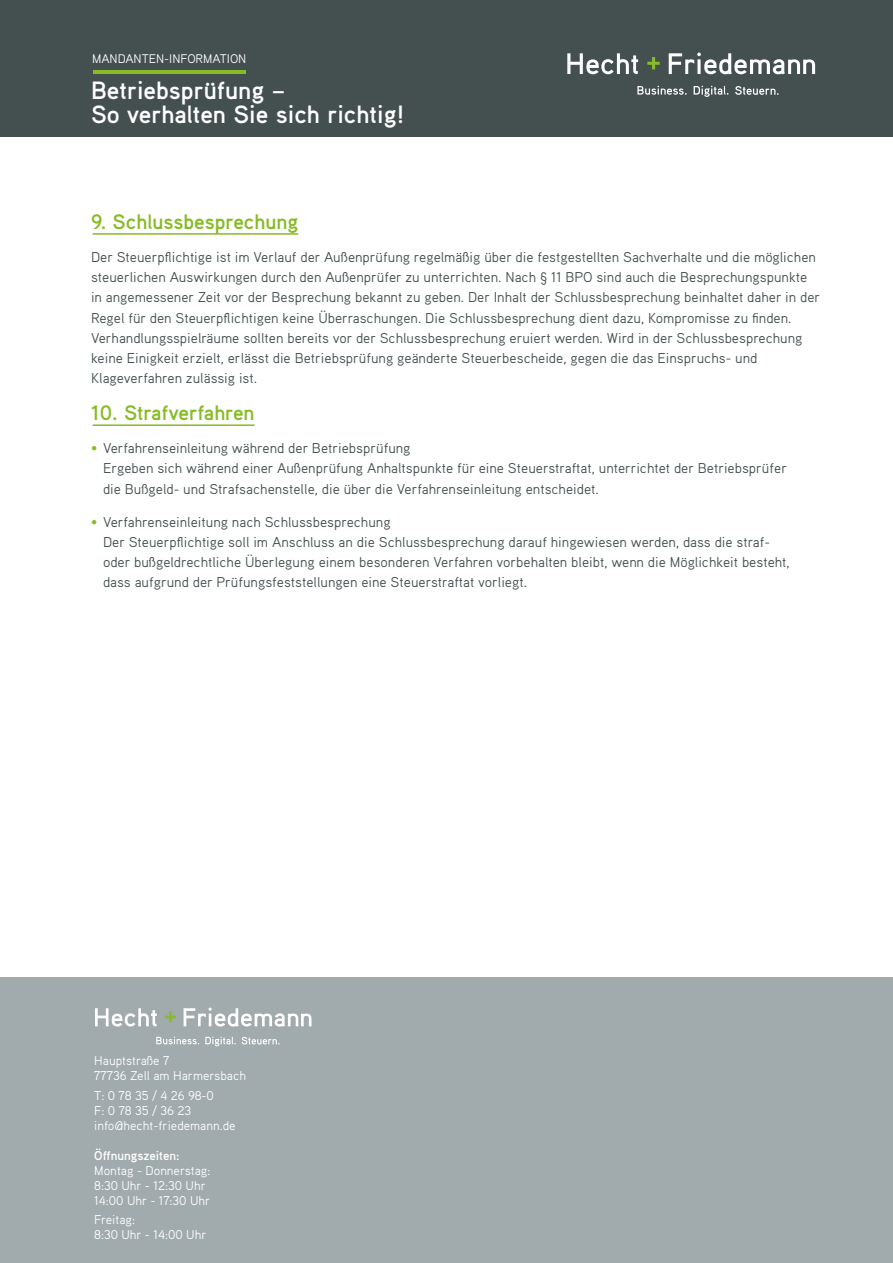
<style>
.page{position:relative;width:893px;height:1263px;background:#fff}
.page>*{position:absolute;margin:0;border:0;box-sizing:border-box;transform-origin:0 0}
.t1{font:700 25.05px/24px "Aaux Pro OT";color:#fff}
.t2{font:700 21px "Aaux Pro OT";color:#86bc25}
.t3{font:14.25px/20.2px "Aaux Pro OT";color:#444f50}
.t4{font:12.75px/15px "Aaux Pro OT";color:#fff}
.t5{font:700 12.75px "Aaux Pro OT";color:#fff}
.t6{font:12.45px "Aaux Pro OT";color:#fff}
.s1{color:#86bc25}
</style>
<div class="page">
<div style="left:0;top:0;width:893px;height:136px;background:#444f50"></div>
<svg style="left:567px;top:53px;width:71px;height:21px"></svg>
<svg style="left:669px;top:53px;width:146px;height:21px"></svg>
<svg style="left:647px;top:57px;width:13px;height:12px"></svg>
<svg style="left:637px;top:86px;width:50px;height:9px"></svg>
<svg style="left:694px;top:86px;width:34px;height:11px"></svg>
<svg style="left:735px;top:86px;width:44px;height:9px"></svg>
<hr style="left:93px;top:71px;width:153px;height:3px;background:#86bc25">
<hr style="left:93px;top:233px;width:205px;height:2px;background:#86bc25">
<hr style="left:93px;top:424px;width:162px;height:2px;background:#86bc25">
<div style="left:0;top:977px;width:893px;height:286px;background:#a1aaac"></div>
<svg style="left:95px;top:1008px;width:62px;height:18px"></svg>
<svg style="left:184px;top:1007px;width:127px;height:20px"></svg>
<svg style="left:165px;top:1011px;width:11px;height:11px"></svg>
<svg style="left:156px;top:1036px;width:43px;height:8px"></svg>
<svg style="left:205px;top:1036px;width:31px;height:10px"></svg>
<svg style="left:242px;top:1037px;width:38px;height:7px"></svg>
<p class="t6" style="left:92px;top:51px;width:156px">MANDANTEN-INFORMATION</p>
<h1 class="t1" style="left:91px;top:78px;width:315px">Betriebsprüfung –<br>So verhalten Sie sich richtig!</h1>
<h2 class="t2" style="left:91px;top:208px;width:209px">9. Schlussbesprechung</h2>
<p class="t3" style="left:91px;top:246px;width:731px">Der Steuerpflichtige ist im Verlauf der Außenprüfung regelmäßig über die festgestellten Sachverhalte und die möglichen steuerlichen Auswirkungen durch den Außenprüfer zu unterrichten. Nach § 11 BPO sind auch die Besprechungspunkte in angemessener Zeit vor der Besprechung bekannt zu geben. Der Inhalt der Schlussbesprechung beinhaltet daher in der Regel für den Steuerpflichtigen keine Überraschungen. Die Schlussbesprechung dient dazu, Kompromisse zu finden.<br>Verhandlungsspielräume sollten bereits vor der Schlussbesprechung eruiert werden. Wird in der Schlussbesprechung keine Einigkeit erzielt, erlässt die Betriebsprüfung geänderte Steuerbescheide, gegen die das Einspruchs- und Klageverfahren zulässig ist.</p>
<h2 class="t2" style="left:91px;top:399px;width:165px">10. Strafverfahren</h2>
<p class="t3" style="left:103px;top:438px;width:685px;text-indent:-12px"><span class="s1">•</span> Verfahrenseinleitung während der Betriebsprüfung<br>Ergeben sich während einer Außenprüfung Anhaltspunkte für eine Steuerstraftat, unterrichtet der Betriebsprüfer die Bußgeld- und Strafsachenstelle, die über die Verfahrenseinleitung entscheidet.</p>
<p class="t3" style="left:103px;top:511px;width:688px;text-indent:-12px"><span class="s1">•</span> Verfahrenseinleitung nach Schlussbesprechung<br>Der Steuerpflichtige soll im Anschluss an die Schlussbesprechung darauf hingewiesen werden, dass die straf&shy;oder bußgeldrechtliche Überlegung einem besonderen Verfahren vorbehalten bleibt, wenn die Möglichkeit besteht, dass aufgrund der Prüfungsfeststellungen eine Steuerstraftat vorliegt.</p>
<p class="t4" style="left:94px;top:1053px;width:153px">Hauptstraße 7<br>77736 Zell am Harmersbach</p>
<p class="t4" style="left:94px;top:1087px;width:143px">T: 0 78 35 / 4 26 98-0<br>F: 0 78 35 / 36 23 info@hecht-friedemann.de</p>
<p class="t5" style="left:94px;top:1147px;width:87px">Öffnungszeiten:</p>
<p class="t4" style="left:94px;top:1162px;width:118px">Montag - Donnerstag:<br>8:30 Uhr - 12:30 Uhr<br>14:00 Uhr - 17:30 Uhr</p>
<p class="t4" style="left:94px;top:1211px;width:114px">Freitag:<br>8:30 Uhr - 14:00 Uhr</p>
</div>
